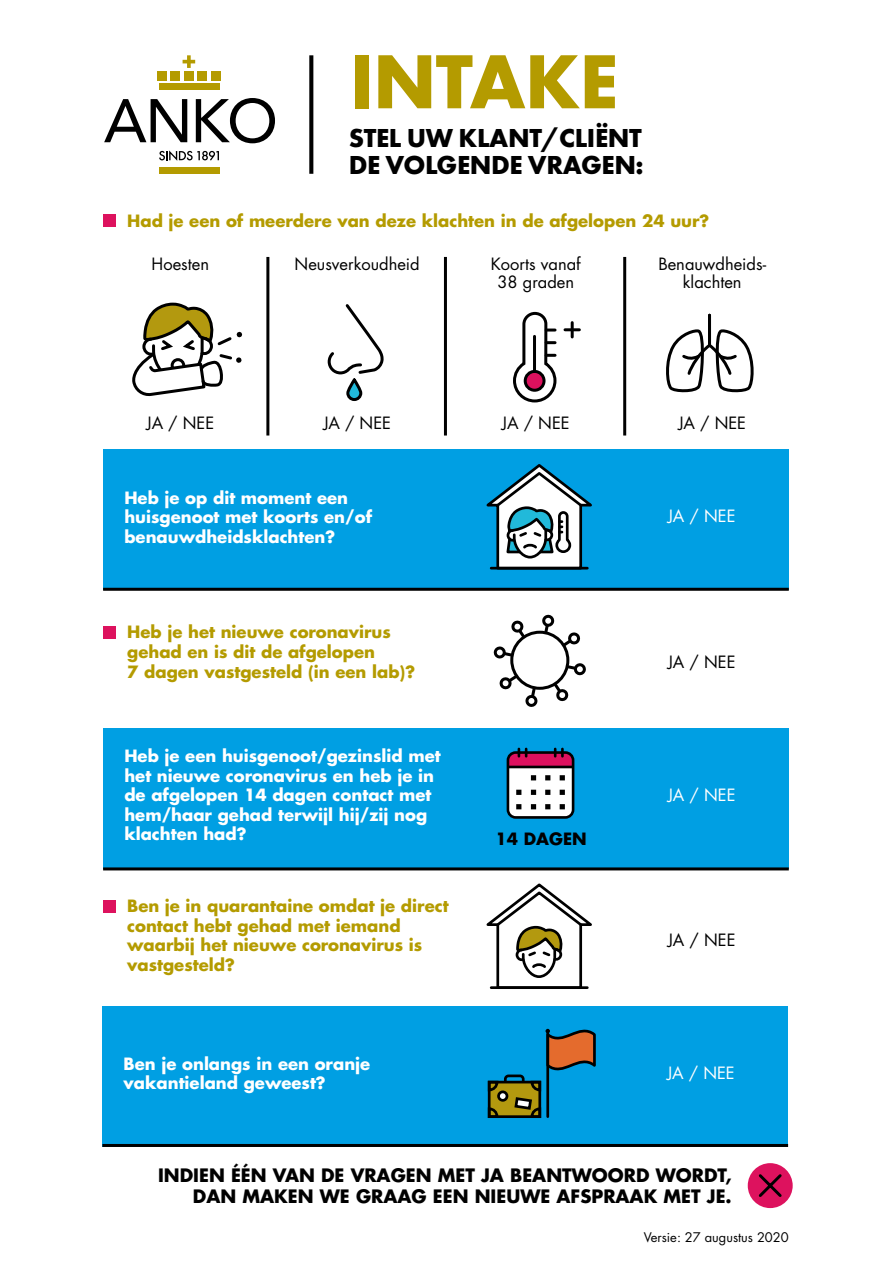
<style>
.page{position:relative;width:893px;height:1263px;background:#fff}
.page>*{position:absolute;margin:0;border:0;box-sizing:border-box;transform-origin:0 0}
.t1{font:700 79.5px "Futura PT";letter-spacing:-.015em;color:#b49b00}
.t2{font:700 27px/27px "Futura PT";letter-spacing:-.015em;color:#000}
.t3{font:700 18px/21.6px "Futura Std";color:#000;text-align:right}
.t4{font:700 16.5px/19.5px "Futura Std";color:#fff}
.t5{font:700 16.5px/19.5px "Futura Std";color:#b49b00}
.t6{font:16.5px/18px "Futura Std";color:#000;text-align:center}
.t7{font:16.5px "Futura Std";color:#fff}
.t8{font:700 16.5px "Futura Std";color:#000}
.t9{font:12.9px "Futura Std";color:#000}
</style>
<div class="page">
<div style="left:103px;top:729px;width:686px;height:140px;background:#009fe3"></div>
<div style="left:102px;top:1007px;width:686px;height:140px;background:#009fe3"></div>
<div style="left:103px;top:449px;width:686px;height:140px;background:#009fe3"></div>
<svg style="left:309px;top:55px;width:4px;height:119px"></svg>
<svg style="left:104px;top:99px;width:83px;height:43px"></svg>
<svg style="left:196px;top:98px;width:79px;height:45px"></svg>
<div style="left:159px;top:83px;width:60px;height:7px;background:#b49b00"></div>
<div style="left:159px;top:167px;width:60px;height:7px;background:#b49b00"></div>
<div style="left:157px;top:71px;width:9px;height:9px;background:#b49b00"></div>
<div style="left:171px;top:71px;width:9px;height:9px;background:#b49b00"></div>
<div style="left:184px;top:71px;width:9px;height:9px;background:#b49b00"></div>
<div style="left:198px;top:71px;width:9px;height:9px;background:#b49b00"></div>
<div style="left:211px;top:71px;width:9px;height:9px;background:#b49b00"></div>
<svg style="left:183px;top:55px;width:12px;height:13px"></svg>
<svg style="left:159px;top:150px;width:60px;height:11px"></svg>
<div style="left:103px;top:214px;width:13px;height:13px;background:#dd125e"></div>
<div style="left:103px;top:626px;width:13px;height:12px;background:#dd125e"></div>
<div style="left:103px;top:900px;width:13px;height:12px;background:#dd125e"></div>
<hr style="left:266px;top:257px;width:3px;height:178px;background:#000">
<hr style="left:444px;top:257px;width:3px;height:178px;background:#000">
<hr style="left:623px;top:257px;width:3px;height:178px;background:#000">
<svg style="left:132px;top:303px;width:110px;height:93px"></svg>
<svg style="left:493px;top:614px;width:93px;height:93px"></svg>
<div style="left:512px;top:632px;width:56px;height:56px;background:#fff;border-radius:50%"></div>
<div style="left:510px;top:631px;width:59px;height:59px;border:3px solid #000;border-radius:50%"></div>
<svg style="left:480px;top:870px;width:114px;height:119px"></svg>
<svg style="left:486px;top:464px;width:106px;height:106px"></svg>
<div style="left:508px;top:752px;width:65px;height:65px;background:#fff;border-radius:8px"></div>
<div style="left:507px;top:751px;width:67px;height:68px;border:3px solid #000;border-radius:8px"></div>
<hr style="left:508px;top:766px;width:65px;height:2px;background:#000">
<svg style="left:508px;top:749px;width:65px;height:17px"></svg>
<svg style="left:531px;top:775px;width:5px;height:5px"></svg>
<svg style="left:531px;top:790px;width:5px;height:5px"></svg>
<svg style="left:516px;top:790px;width:5px;height:5px"></svg>
<svg style="left:531px;top:804px;width:5px;height:5px"></svg>
<svg style="left:516px;top:804px;width:5px;height:5px"></svg>
<svg style="left:545px;top:775px;width:5px;height:5px"></svg>
<svg style="left:560px;top:775px;width:5px;height:5px"></svg>
<svg style="left:545px;top:790px;width:5px;height:5px"></svg>
<svg style="left:560px;top:790px;width:5px;height:5px"></svg>
<svg style="left:545px;top:804px;width:5px;height:5px"></svg>
<svg style="left:560px;top:804px;width:5px;height:5px"></svg>
<svg style="left:487px;top:1028px;width:109px;height:90px"></svg>
<div style="left:498px;top:1092px;width:9px;height:8px;background:#fff;border-radius:50%"></div>
<div style="left:497px;top:1090px;width:11px;height:12px;border:3px solid #000;border-radius:50%"></div>
<svg style="left:346px;top:378px;width:16px;height:23px"></svg>
<svg style="left:327px;top:304px;width:57px;height:71px"></svg>
<hr style="left:571px;top:323px;width:3px;height:14px;background:#000">
<hr style="left:565px;top:328px;width:14px;height:3px;background:#000">
<svg style="left:513px;top:311px;width:44px;height:92px"></svg>
<div style="left:524px;top:370px;width:21px;height:22px;border:3px solid #000;border-radius:50%"></div>
<hr style="left:533px;top:336px;width:3px;height:35px;background:#000">
<svg style="left:666px;top:313px;width:88px;height:80px"></svg>
<hr style="left:103px;top:588px;width:686px;height:3px;background:#000">
<hr style="left:103px;top:867px;width:686px;height:3px;background:#000">
<hr style="left:102px;top:1144px;width:686px;height:3px;background:#000">
<div style="left:748px;top:1163px;width:45px;height:45px;background:#dd125e;border-radius:50%"></div>
<svg style="left:758px;top:1174px;width:24px;height:23px"></svg>
<h1 class="t1" style="left:349px;top:30px;width:270px">INTAKE</h1>
<h2 class="t2" style="left:349px;top:124px;width:296px">STEL UW KLANT/CLIËNT<br>DE VOLGENDE VRAGEN:</h2>
<p class="t5" style="left:127px;top:211px;width:584px">Had je een of meerdere van deze klachten in de afgelopen 24 uur?</p>
<p class="t6" style="left:152px;top:255px;width:59px">Hoesten</p>
<p class="t6" style="left:295px;top:255px;width:127px">Neusverkoudheid</p>
<p class="t6" style="left:491px;top:255px;width:92px">Koorts vanaf<br>38 graden</p>
<p class="t6" style="left:147px;top:414px;width:69px">JA / NEE</p>
<p class="t6" style="left:323px;top:414px;width:69px">JA / NEE</p>
<p class="t4" style="left:124px;top:487px;width:249px">Heb je op dit moment een huisgenoot met koorts en/of benauwdheidsklachten?</p>
<p class="t5" style="left:127px;top:622px;width:289px">Heb je het nieuwe coronavirus gehad en is dit de afgelopen<br>7 dagen vastgesteld (in een lab)?</p>
<p class="t4" style="left:124px;top:746px;width:318px">Heb je een huisgenoot/gezinslid met het nieuwe coronavirus en heb je in de afgelopen 14 dagen contact met hem/haar gehad terwijl hij/zij nog klachten had?</p>
<p class="t5" style="left:127px;top:896px;width:323px">Ben je in quarantaine omdat je direct contact hebt gehad met iemand waarbij het nieuwe coronavirus is vastgesteld?</p>
<p class="t4" style="left:124px;top:1053px;width:248px">Ben je onlangs in een oranje vakantieland geweest?</p>
<p class="t6" style="left:502px;top:414px;width:69px">JA / NEE</p>
<p class="t8" style="left:496px;top:828px;width:93px">14 DAGEN</p>
<p class="t6" style="left:658px;top:255px;width:109px">Benauwdheids&shy;klachten</p>
<p class="t6" style="left:678px;top:414px;width:69px">JA / NEE</p>
<p class="t7" style="left:668px;top:505px;width:69px">JA / NEE</p>
<p class="t6" style="left:668px;top:653px;width:69px">JA / NEE</p>
<p class="t7" style="left:668px;top:785px;width:69px">JA / NEE</p>
<p class="t6" style="left:668px;top:931px;width:69px">JA / NEE</p>
<p class="t7" style="left:667px;top:1063px;width:69px">JA / NEE</p>
<p class="t3" style="left:158px;top:1164px;width:575px">INDIEN ÉÉN VAN DE VRAGEN MET JA BEANTWOORD WORDT,<br>DAN MAKEN WE GRAAG EEN NIEUWE AFSPRAAK MET JE.</p>
<p class="t9" style="left:644px;top:1229px;width:147px">Versie: 27 augustus 2020</p>
</div>
